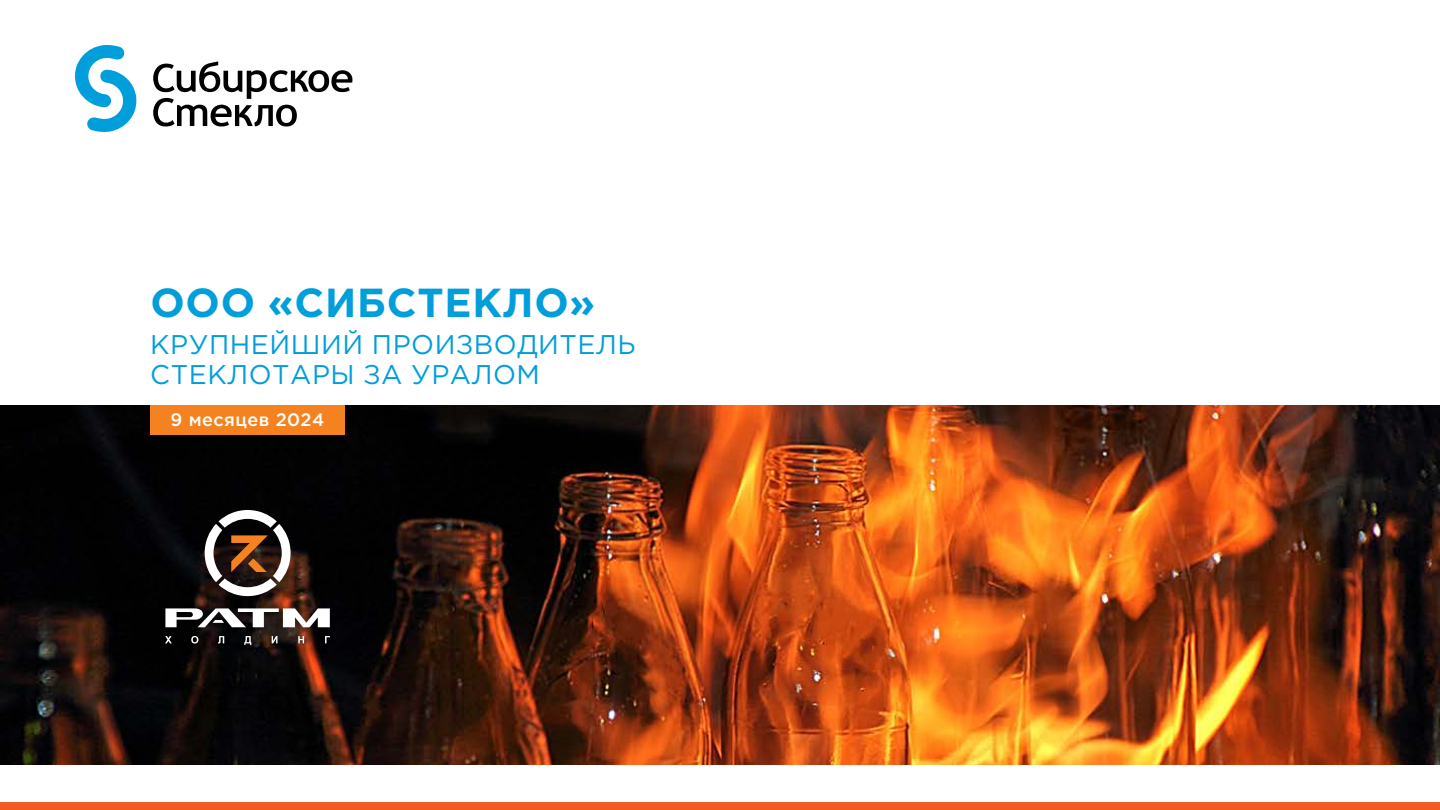
<style>
.page{position:relative;width:1440px;height:810px;background:#fff}
.page>*{position:absolute;margin:0;border:0;box-sizing:border-box;transform-origin:0 0}
.t1{font:700 40.5px "Gotham Pro";letter-spacing:.02em;color:#009edb}
.t2{font:27px/30px "Gotham Pro";letter-spacing:.02em;color:#009edb}
.t3{font:500 18px "Gotham Pro";letter-spacing:.025em;color:#fff}
</style>
<div class="page">
<img style="left:0;top:405px;width:1440px;height:360px">
<svg style="left:165px;top:510px;width:165px;height:135px;background:#443935"></svg>
<div style="left:150px;top:405px;width:195px;height:30px;background:#f58220"></div>
<svg style="left:75px;top:45px;width:62px;height:87px"></svg>
<svg style="left:153px;top:61px;width:200px;height:66px"></svg>
<div style="left:0;top:802px;width:1440px;height:8px;background:#f15a22"></div>
<h1 class="t1" style="left:150px;top:279px;width:447px">ООО «СИБСТЕКЛО»</h1>
<p class="t2" style="left:150px;top:329px;width:487px">КРУПНЕЙШИЙ ПРОИЗВОДИТЕЛЬ<br>СТЕКЛОТАРЫ ЗА УРАЛОМ</p>
<p class="t3" style="left:171px;top:410px;width:155px">9 месяцев 2024</p>
</div>
